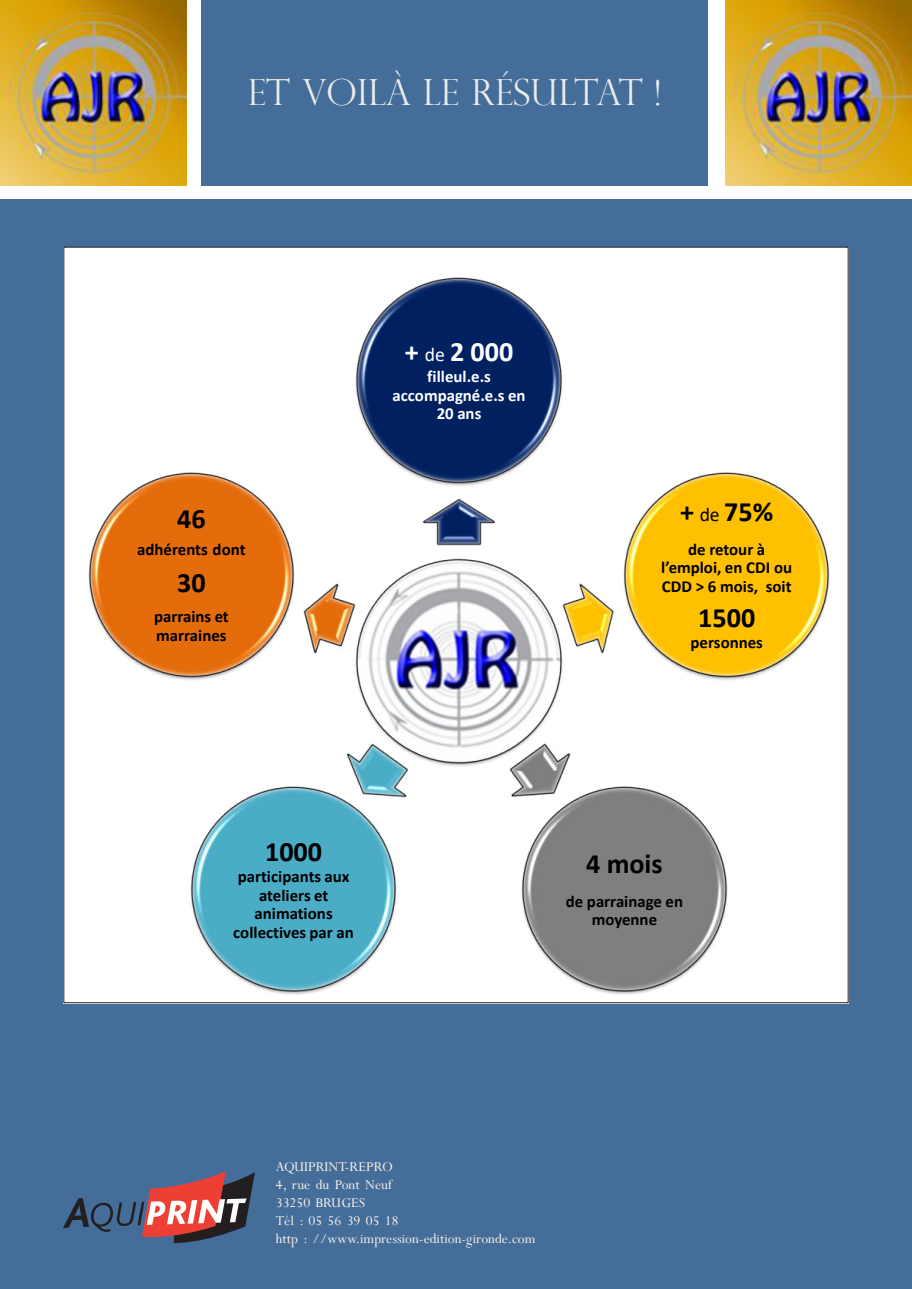
<style>
.page{position:relative;width:912px;height:1289px;background:#fff}
.page>*{position:absolute;margin:0;border:0;box-sizing:border-box;transform-origin:0 0}
.t1{font:300 36px "Perpetua Titling";color:#ebebeb}
.t2{font:700 28.05px "Calibri";color:#000}
.t3{font:700 28.05px "Calibri";color:#fff}
.t4{font:700 16.8px/18.5px "Calibri";color:#000;text-align:center}
.t5{font:700 16.8px/18.5px "Calibri";color:#fff;text-align:center}
.t6{font:15px/18px "Perpetua";color:#fff5ea}
.s1{font-weight:400;font-size:19.65px}
</style>
<div class="page">
<div style="left:0;top:199px;width:911px;height:1089px;background:#446d9a"></div>
<div style="left:64px;top:247px;width:784px;height:756px;background:#fff"></div>
<img style="left:355px;top:558px;width:208px;height:209px">
<img style="left:422px;top:499px;width:73px;height:47px">
<img style="left:355px;top:277px;width:208px;height:209px">
<img style="left:562px;top:583px;width:51px;height:70px">
<img style="left:623px;top:472px;width:207px;height:208px">
<img style="left:509px;top:743px;width:61px;height:53px">
<img style="left:518px;top:786px;width:210px;height:209px">
<img style="left:347px;top:743px;width:61px;height:54px">
<img style="left:190px;top:786px;width:209px;height:209px">
<img style="left:303px;top:583px;width:52px;height:70px">
<img style="left:88px;top:472px;width:207px;height:208px">
<div style="left:201px;top:0;width:506px;height:185px;background:#446d9a"></div>
<img style="left:0;top:0;width:186px;height:185px">
<img style="left:725px;top:0;width:186px;height:185px">
<svg style="left:64px;top:1171px;width:191px;height:73px"></svg>
<h1 class="t1" style="left:248px;top:71px;width:414px">ET VOILÀ LE RÉSULTAT !</h1>
<h2 class="t2" style="left:177px;top:509px;width:30px">46</h2>
<p class="t4" style="left:137px;top:541px;width:110px">adhérents dont</p>
<h2 class="t2" style="left:177px;top:573px;width:30px">30</h2>
<p class="t4" style="left:154px;top:608px;width:76px;text-align:left">parrains et marraines</p>
<h2 class="t3" style="left:404px;top:342px;width:110px">+ <span class="s1">de</span> 2 000</h2>
<p class="t5" style="left:392px;top:369px;width:134px">filleul.e.s accompagné.e.s en<br>20 ans</p>
<h2 class="t2" style="left:679px;top:502px;width:95px">+ <span class="s1">de</span> 75%</h2>
<p class="t4" style="left:661px;top:541px;width:132px">de retour à l’emploi, en CDI ou<br>CDD &gt; 6 mois, soit</p>
<h2 class="t2" style="left:698px;top:607px;width:59px">1500</h2>
<p class="t4" style="left:690px;top:634px;width:74px">personnes</p>
<h2 class="t2" style="left:265px;top:841px;width:59px">1000</h2>
<p class="t4" style="left:233px;top:868px;width:122px">participants aux ateliers et animations collectives par an</p>
<h2 class="t2" style="left:586px;top:853px;width:78px">4 mois</h2>
<p class="t4" style="left:565px;top:893px;width:119px">de parrainage en moyenne</p>
<p class="t6" style="left:276px;top:1157px;width:261px">AQUIPRINT-REPRO<br>4, rue du Pont Neuf<br>33250 BRUGES<br>Tél : 05 56 39 05 18<br>http : //www.impression-edition-gironde.com</p>
</div>
